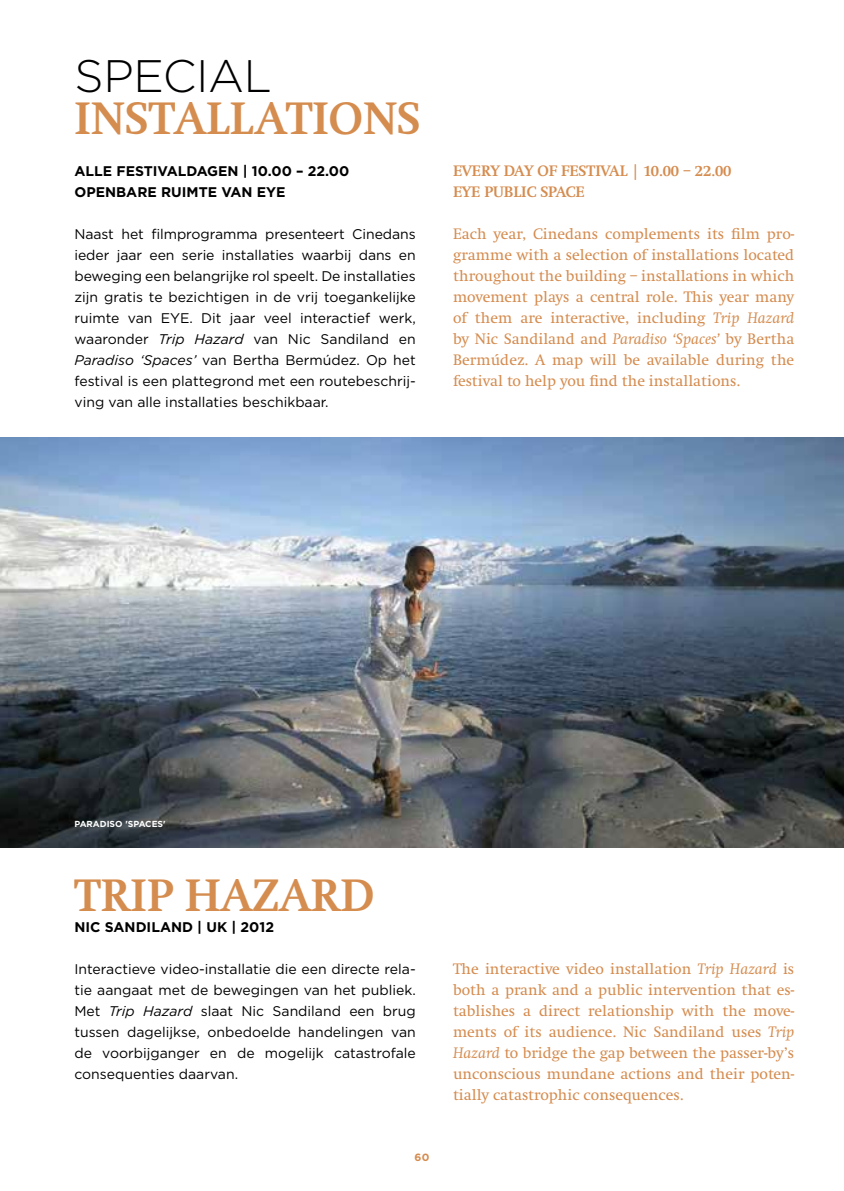
<style>
.page{position:relative;width:844px;height:1191px;background:#fff}
.page>*{position:absolute;margin:0;border:0;box-sizing:border-box;transform-origin:0 0}
.t1{font:700 47.25px "Swift";color:#d58c4f}
.t2{font:300 45.5px "Gotham";letter-spacing:-.01em;color:#000}
.t3{font:15.75px/21px "Swift";color:#d58c4f;text-align:justify}
.t4{font:700 15.75px/21px "Swift";color:#d58c4f}
.t5{font:14px/21px "Gotham";color:#000;text-align:justify}
.t6{font:700 14px/21px "Gotham";color:#000}
.t7{font:700 10.5px "Gotham";color:#d58c4f}
.t8{font:700 8.75px "Gotham";color:#fff}
.s1{font-style:italic}
</style>
<div class="page">
<img style="left:0;top:438px;width:843px;height:410px">
<h2 class="t2" style="left:74px;top:47px;width:199px">SPECIAL</h2>
<h1 class="t1" style="left:74px;top:92px;width:347px">INSTALLATIONS</h1>
<p class="t6" style="left:74px;top:160px;width:276px">ALLE FESTIVALDAGEN | 10.00 – 22.00<br>OPENBARE RUIMTE VAN EYE</p>
<p class="t4" style="left:453px;top:160px;width:280px">EVERY DAY OF FESTIVAL | 10.00 – 22.00<br>EYE PUBLIC SPACE</p>
<p class="t5" style="left:74px;top:223px;width:343px">Naast het filmprogramma presenteert Cinedans ieder jaar een serie installaties waarbij dans en beweging een belangrijke rol speelt. De installaties zijn gratis te bezichtigen in de vrij toegankelijke ruimte van EYE. Dit jaar veel interactief werk, waaronder <span class="s1">Trip Hazard</span> van Nic Sandiland en <span class="s1">Paradiso ‘Spaces’</span> van Bertha Bermúdez. Op het festival is een plattegrond met een routebeschrij&shy;ving van alle installaties beschikbaar.</p>
<p class="t3" style="left:453px;top:223px;width:343px">Each year, Cinedans complements its film pro&shy;gramme with a selection of installations located throughout the building – installations in which movement plays a central role. This year many of them are interactive, including <span class="s1">Trip Hazard </span>by Nic Sandiland and <span class="s1">Paradiso ‘Spaces’</span> by Bertha Bermúdez. A map will be available during the festival to help you find the installations.</p>
<p class="t8" style="left:74px;top:818px;width:93px">PARADISO 'SPACES'</p>
<h1 class="t1" style="left:74px;top:869px;width:301px">TRIP HAZARD</h1>
<p class="t6" style="left:74px;top:916px;width:201px">NIC SANDILAND | UK | 2012</p>
<p class="t5" style="left:74px;top:958px;width:343px">Interactieve video-installatie die een directe rela&shy;tie aangaat met de bewegingen van het publiek.<br>Met <span class="s1">Trip Hazard</span> slaat Nic Sandiland een brug tussen dagelijkse, onbedoelde handelingen van de voorbijganger en de mogelijk catastrofale consequenties daarvan.</p>
<p class="t3" style="left:453px;top:958px;width:343px">The interactive video installation <span class="s1">Trip Hazard</span> is both a prank and a public intervention that es&shy;tablishes a direct relationship with the move&shy;ments of its audience. Nic Sandiland uses <span class="s1">Trip Hazard</span> to bridge the gap between the passer-by’s unconscious mundane actions and their poten&shy;tially catastrophic consequences.</p>
<p class="t7" style="left:414px;top:1150px;width:16px">60</p>
</div>
